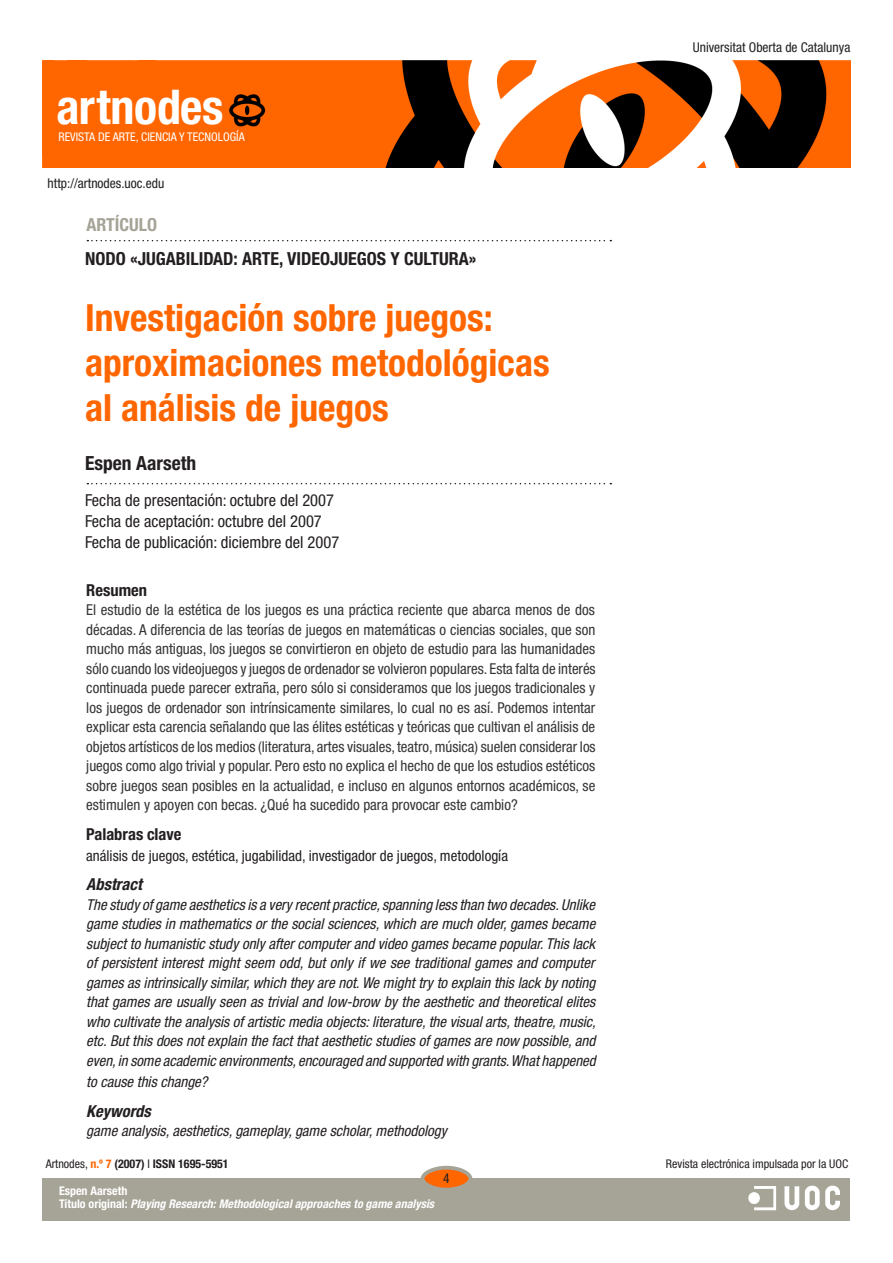
<style>
.page{position:relative;width:893px;height:1263px;background:#fff}
.page>*{position:absolute;margin:0;border:0;box-sizing:border-box;transform-origin:0 0}
.t1{font:700 condensed 48px "Helvetica Neue LT Std";letter-spacing:-.005em;color:#fff}
.t2{font:700 condensed 37.5px/45px "Helvetica Neue LT Std";color:#f60}
.t3{font:700 condensed 19.5px "Helvetica Neue LT Std";color:#231f20}
.t4{font:700 condensed 18px "Helvetica Neue LT Std";color:#231f20}
.t5{font:700 condensed 18px "Helvetica Neue LT Std";color:#a6a397}
.t6{font:condensed 16.5px "Helvetica Neue LT Std";color:#231f20}
.t7{font:700 condensed 16.5px "Helvetica Neue LT Std";color:#231f20}
.t8{font:italic 700 condensed 16.5px "Helvetica Neue LT Std";color:#231f20}
.text_general{font:condensed 15px/19.5px "Helvetica Neue LT Std";color:#363435;text-align:justify}
.text_general-2{font:italic condensed 15px/19.5px "Helvetica Neue LT Std";color:#231f20;text-align:justify}
.text_general-3{font:condensed 15px "Helvetica Neue LT Std";color:#231f20}
.t9{font:condensed 13.5px "Helvetica Neue LT Std";color:#231f20}
.t10{font:italic 700 condensed 12px "Helvetica Neue LT Std";color:#fff}
.t11{font:condensed 12px "Helvetica Neue LT Std";color:#231f20}
.t12{font:700 condensed 12px "Helvetica Neue LT Std";color:#231f20}
.t13{font:condensed 12px "Helvetica Neue LT Std";color:#fff}
.t14{font:700 condensed 12px "Helvetica Neue LT Std";color:#fff}
.s1{font-weight:400}
.s2{color:#f60}
.s3{font-style:normal}
</style>
<div class="page">
<img style="left:43px;top:61px;width:807px;height:106px">
<div style="left:43px;top:1178px;width:807px;height:42px;background:#a6a397"></div>
<div style="left:422px;top:1168px;width:48px;height:21px;background:#f60;border-radius:50%"></div>
<div style="left:421px;top:1166px;width:51px;height:25px;border:4px solid #a6a397;border-radius:50%"></div>
<svg style="left:87px;top:240px;width:524px;height:1px"></svg>
<svg style="left:87px;top:483px;width:524px;height:1px"></svg>
<p class="t1" style="left:56px;top:77px;width:169px">artnodes</p>
<p class="t13" style="left:58px;top:129px;width:188px">REVISTA DE ARTE, CIENCIA Y TECNOLOGÍA</p>
<p class="t9" style="left:48px;top:176px;width:118px">http://artnodes.uoc.edu</p>
<p class="t5" style="left:87px;top:214px;width:72px">Artículo</p>
<p class="t4" style="left:85px;top:247px;width:168px">Nodo «Jugabilidad: arte</p>
<p class="t4" style="left:279px;top:247px;width:199px">, videojuegos y cultura»</p>
<p class="t2" style="left:85px;top:295px;width:466px">Investigación sobre juegos: aproximaciones metodológicas al análisis de juegos</p>
<p class="t3" style="left:85px;top:451px;width:113px">Espen Aarseth</p>
<p class="t6" style="left:85px;top:491px;width:250px">Fecha de presentación: octubre del 2007</p>
<p class="t6" style="left:85px;top:512px;width:238px">Fecha de aceptación: octubre del 2007</p>
<p class="t6" style="left:85px;top:533px;width:256px">Fecha de publicación: diciembre del 2007</p>
<p class="t7" style="left:86px;top:580px;width:62px">Resumen</p>
<p class="text_general" style="left:86px;top:600px;width:511px">El estudio de la estética de los juegos es una práctica reciente que abarca menos de dos décadas. A diferencia de las teorías de juegos en matemáticas o ciencias sociales, que son mucho más antiguas, los juegos se convirtieron en objeto de estudio para las humanidades sólo cuando los videojuegos y juegos de ordenador se volvieron populares. Esta falta de interés continuada puede parecer extraña, pero sólo si consideramos que los juegos tradicionales y los juegos de ordenador son intrínsicamente similares, lo cual no es así. Podemos intentar explicar esta carencia señalando que las élites estéticas y teóricas que cultivan el análisis de objetos artísticos de los medios (literatura, artes visuales, teatro, música) suelen considerar los juegos como algo trivial y popular. Pero esto no explica el hecho de que los estudios estéticos sobre juegos sean posibles en la actualidad, e incluso en algunos entornos académicos, se estimulen y apoyen con becas. ¿Qué ha sucedido para provocar este cambio?</p>
<p class="t7" style="left:86px;top:824px;width:97px">Palabras clave</p>
<p class="text_general-3" style="left:86px;top:847px;width:423px">análisis de juegos, estética, jugabilidad, investigador de juegos, metodología</p>
<p class="t8" style="left:86px;top:874px;width:57px">Abstract</p>
<p class="text_general-2" style="left:86px;top:895px;width:511px">The study of game aesthetics is a very recent practice, spanning less than two decades. Unlike game studies in mathematics or the social sciences, which are much older, games became subject to humanistic study only after computer and video games became popular. This lack of persistent interest might seem odd, but only if we see traditional games and computer games as intrinsically similar, which they are not. We might try to explain this lack by noting that games are usually seen as trivial and low-brow by the aesthetic and theoretical elites who cultivate the analysis of artistic media objects: literature, the visual arts, theatre, music, etc. But this does not explain the fact that aesthetic studies of games are now possible, and even, in some academic environments, encouraged and supported with grants. What happened</p>
<p class="text_general-2" style="left:86px;top:1072px;width:123px">to cause this change?</p>
<p class="t8" style="left:86px;top:1101px;width:66px">Keywords</p>
<p class="text_general-2" style="left:86px;top:1122px;width:362px">game analysis, aesthetics, gameplay, game scholar, methodology</p>
<p class="t9" style="left:693px;top:40px;width:159px">Universitat Oberta de Catalunya</p>
<p class="t12" style="left:46px;top:1157px;width:184px"><span class="s1">Artnodes,</span> <span class="s2">n.º 7</span> (2007) <span class="s1">I</span> ISSN 1695-5951</p>
<p class="t11" style="left:666px;top:1157px;width:184px">Revista electrónica impulsada por la UOC</p>
<p class="t14" style="left:59px;top:1183px;width:70px">Espen Aarseth</p>
<p class="t10" style="left:59px;top:1196px;width:377px"><span class="s3">Título original:</span> Playing Research: Methodological approaches to game analysis</p>
</div>
